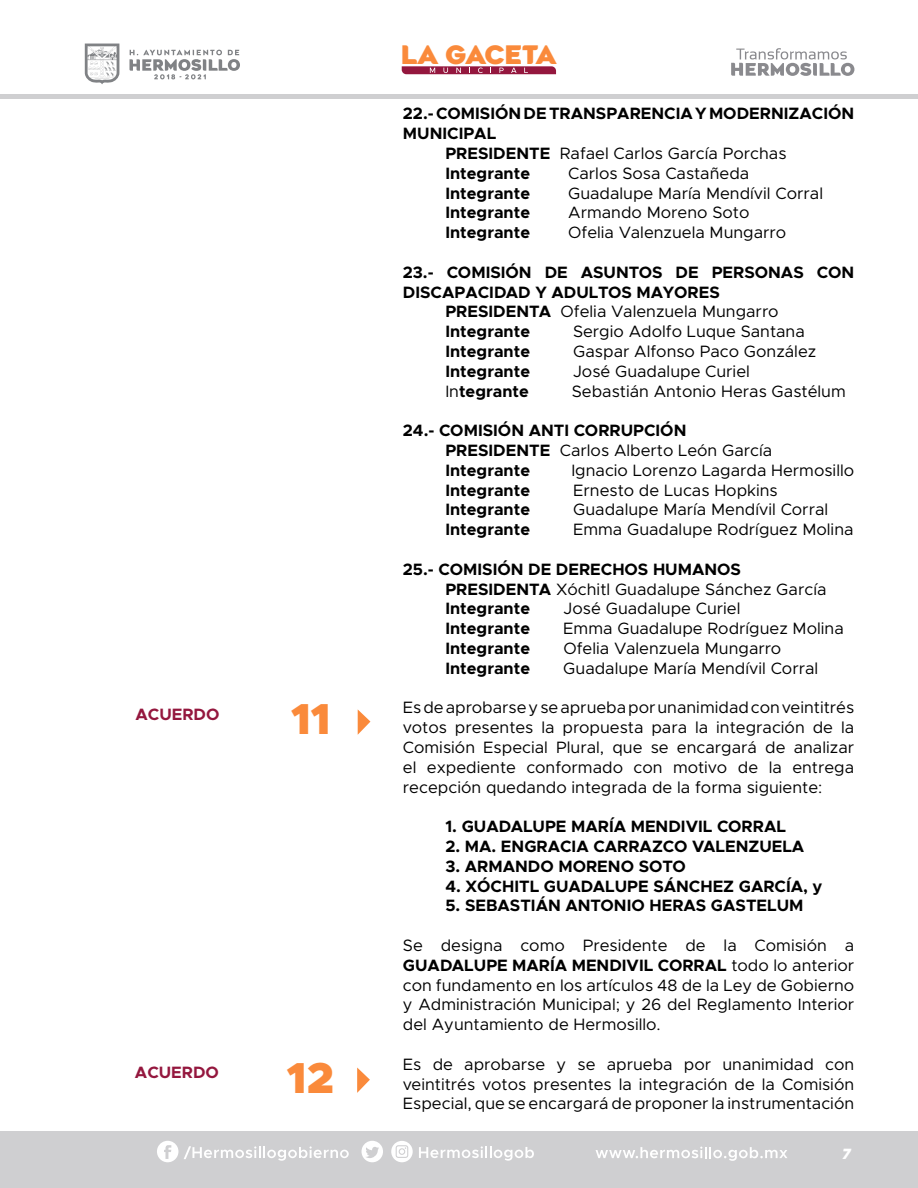
<style>
.page{position:relative;width:918px;height:1188px;background:#fff}
.page>*{position:absolute;margin:0;border:0;box-sizing:border-box;transform-origin:0 0}
.t1{font:900 43.5px "Metropolis";color:#fa8a3b}
.t2{font:900 25.35px "Agenor";letter-spacing:-.025em;color:#fa8a3b}
.t3{font:16.5px/19.8px "Metropolis";color:#000;text-align:justify}
.t4{font:700 16.5px/19.8px "Metropolis";color:#000}
.t5{font:700 16.5px "Metropolis";color:#94173e}
.t6{font:italic 900 15px "Metropolis";color:#fff;scale:.94 1}
.s1{font-weight:700}
.s2{font-weight:400}
</style>
<div class="page">
<div style="left:0;top:1132px;width:918px;height:56px;background:#cfcfd1"></div>
<div style="left:0;top:94px;width:918px;height:5px;background:#cfcfd1"></div>
<svg style="left:129px;top:50px;width:111px;height:29px"></svg>
<svg style="left:85px;top:44px;width:34px;height:40px"></svg>
<svg style="left:391px;top:1141px;width:22px;height:21px"></svg>
<svg style="left:157px;top:1141px;width:21px;height:21px"></svg>
<svg style="left:362px;top:1141px;width:21px;height:21px"></svg>
<svg style="left:184px;top:1146px;width:165px;height:15px"></svg>
<svg style="left:419px;top:1146px;width:115px;height:15px"></svg>
<svg style="left:596px;top:1147px;width:191px;height:14px"></svg>
<svg style="left:402px;top:66px;width:154px;height:8px"></svg>
<svg style="left:731px;top:48px;width:123px;height:28px"></svg>
<svg style="left:358px;top:710px;width:12px;height:25px"></svg>
<svg style="left:357px;top:1068px;width:13px;height:25px"></svg>
<p class="t5" style="left:135px;top:703px;width:86px">ACUERDO</p>
<h1 class="t1" style="left:291px;top:692px;width:41px">11</h1>
<p class="t5" style="left:135px;top:1062px;width:86px">ACUERDO</p>
<h1 class="t1" style="left:287px;top:1050px;width:49px">12</h1>
<h2 class="t2" style="left:401px;top:38px;width:157px">LA GACETA</h2>
<p class="t4" style="left:403px;top:104px;width:453px">22.- COMISIÓN DE TRANSPARENCIA Y MODERNIZACIÓN</p>
<p class="t4" style="left:403px;top:124px;width:95px">MUNICIPAL</p>
<p class="t3" style="left:445px;top:143px;width:343px"><span class="s1">PRESIDENTE</span> Rafael Carlos García Porchas</p>
<p class="t4" style="left:445px;top:163px;width:86px">Integrante</p>
<p class="t3" style="left:568px;top:163px;width:183px">Carlos Sosa Castañeda</p>
<p class="t4" style="left:445px;top:183px;width:86px">Integrante</p>
<p class="t3" style="left:568px;top:183px;width:257px">Guadalupe María Mendívil Corral</p>
<p class="t4" style="left:445px;top:203px;width:86px">Integrante</p>
<p class="t3" style="left:568px;top:203px;width:183px">Armando Moreno Soto</p>
<p class="t4" style="left:445px;top:223px;width:86px">Integrante</p>
<p class="t3" style="left:568px;top:223px;width:219px">Ofelia Valenzuela Mungarro</p>
<p class="t4" style="left:403px;top:262px;width:453px">23.- COMISIÓN DE ASUNTOS DE PERSONAS CON</p>
<p class="t4" style="left:403px;top:282px;width:318px">DISCAPACIDAD Y ADULTOS MAYORES</p>
<p class="t3" style="left:445px;top:302px;width:335px"><span class="s1">PRESIDENTA</span> Ofelia Valenzuela Mungarro</p>
<p class="t4" style="left:445px;top:322px;width:86px">Integrante</p>
<p class="t3" style="left:573px;top:322px;width:233px">Sergio Adolfo Luque Santana</p>
<p class="t4" style="left:445px;top:341px;width:86px">Integrante</p>
<p class="t3" style="left:573px;top:341px;width:245px">Gaspar Alfonso Paco González</p>
<p class="t4" style="left:445px;top:361px;width:86px">Integrante</p>
<p class="t3" style="left:573px;top:361px;width:178px">José Guadalupe Curiel</p>
<p class="t4" style="left:445px;top:381px;width:85px"><span class="s2">In</span>tegrante</p>
<p class="t3" style="left:572px;top:381px;width:275px">Sebastián Antonio Heras Gastélum</p>
<p class="t4" style="left:445px;top:421px;width:328px;text-indent:-43px">24.- COMISIÓN ANTI CORRUPCIÓN<br>PRESIDENTE <span class="s2">Carlos Alberto León García<br></span>Integrante</p>
<p class="t3" style="left:571px;top:460px;width:284px">Ignacio Lorenzo Lagarda Hermosillo</p>
<p class="t4" style="left:445px;top:480px;width:86px">Integrante</p>
<p class="t3" style="left:573px;top:480px;width:206px">Ernesto de Lucas Hopkins</p>
<p class="t4" style="left:445px;top:500px;width:86px">Integrante</p>
<p class="t3" style="left:573px;top:500px;width:257px">Guadalupe María Mendívil Corral</p>
<p class="t4" style="left:445px;top:520px;width:86px">Integrante</p>
<p class="t3" style="left:573px;top:520px;width:282px">Emma Guadalupe Rodríguez Molina</p>
<p class="t4" style="left:445px;top:559px;width:383px;text-indent:-43px">25.- COMISIÓN DE DERECHOS HUMANOS<br>PRESIDENTA <span class="s2">Xóchitl Guadalupe Sánchez García<br></span>Integrante</p>
<p class="t3" style="left:564px;top:599px;width:178px">José Guadalupe Curiel</p>
<p class="t4" style="left:445px;top:619px;width:86px">Integrante</p>
<p class="t3" style="left:563px;top:619px;width:282px">Emma Guadalupe Rodríguez Molina</p>
<p class="t4" style="left:445px;top:638px;width:86px">Integrante</p>
<p class="t3" style="left:563px;top:638px;width:219px">Ofelia Valenzuela Mungarro</p>
<p class="t4" style="left:445px;top:658px;width:86px">Integrante</p>
<p class="t3" style="left:563px;top:658px;width:257px">Guadalupe María Mendívil Corral</p>
<p class="t3" style="left:403px;top:698px;width:453px">Es de aprobarse y se aprueba por unanimidad con veintitrés votos presentes la propuesta para la integración de la Comisión Especial Plural, que se encargará de analizar el expediente conformado con motivo de la entrega recepción quedando integrada de la forma siguiente:</p>
<p class="t4" style="left:445px;top:817px;width:342px">1. GUADALUPE MARÍA MENDIVIL CORRAL</p>
<p class="t4" style="left:445px;top:836px;width:360px">2. MA. ENGRACIA CARRAZCO VALENZUELA</p>
<p class="t4" style="left:445px;top:856px;width:242px">3. ARMANDO MORENO SOTO</p>
<p class="t4" style="left:445px;top:876px;width:379px">4. XÓCHITL GUADALUPE SÁNCHEZ GARCÍA, y</p>
<p class="t4" style="left:445px;top:896px;width:360px">5. SEBASTIÁN ANTONIO HERAS GASTELUM</p>
<p class="t3" style="left:403px;top:935px;width:453px">Se designa como Presidente de la Comisión a <span class="s1">GUADALUPE MARÍA MENDIVIL CORRAL</span> todo lo anterior con fundamento en los artículos 48 de la Ley de Gobierno y Administración Municipal; y 26 del Reglamento Interior del Ayuntamiento de Hermosillo.</p>
<p class="t3" style="left:403px;top:1054px;width:453px">Es de aprobarse y se aprueba por unanimidad con veintitrés votos presentes la integración de la Comisión Especial, que se encargará de proponer la instrumentación</p>
<p class="t6" style="left:841px;top:1144px;width:15px">7</p>
</div>
